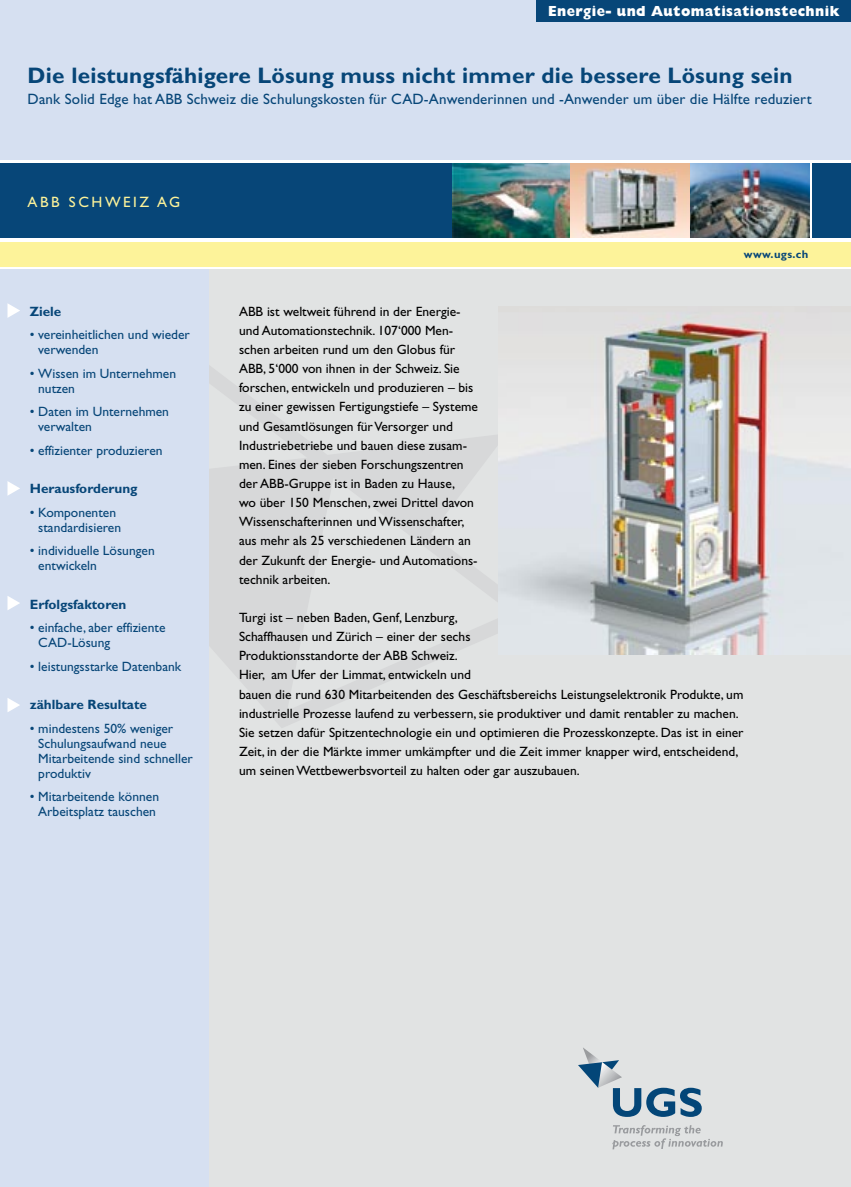
<style>
.page{position:relative;width:851px;height:1187px;background:#fff}
.page>*{position:absolute;margin:0;border:0;box-sizing:border-box;transform-origin:0 0}
.t1{font:700 22.5px "Gill Sans";letter-spacing:.01em;color:#074678}
.t2{font:15px "Gill Sans";letter-spacing:.01em;color:#074678}
.t3{font:15px "Gill Sans";letter-spacing:.17em;color:#fdf39a}
.t4{font:800 14.7px "M Gill Sans";letter-spacing:.03em;color:#fff;scale:.92 1}
.t5{font:13.5px/19.2px "Gill Sans";color:#000}
.t6{font:13.5px/15px "Gill Sans";color:#074678}
.t7{font:700 13.5px "Gill Sans";color:#074678}
.t8{font:700 11.25px "Gill Sans";letter-spacing:.03em;color:#074678}
</style>
<div class="page">
<div style="left:0;top:269px;width:850px;height:917px;background:#e1e3e3"></div>
<div style="left:0;top:0;width:850px;height:159px;background:#d6e0f1"></div>
<svg style="left:208px;top:296px;width:290px;height:432px"></svg>
<div style="left:0;top:163px;width:451px;height:75px;background:#074678"></div>
<div style="left:812px;top:163px;width:38px;height:75px;background:#074678"></div>
<div style="left:0;top:242px;width:850px;height:24px;background:#fdf39a"></div>
<svg style="left:578px;top:1047px;width:123px;height:69px"></svg>
<svg style="left:612px;top:1125px;width:110px;height:24px"></svg>
<div style="left:0;top:269px;width:208px;height:917px;background:#d6e0f1"></div>
<div style="left:536px;top:0;width:314px;height:22px;background:#074678"></div>
<img style="left:453px;top:163px;width:356px;height:75px">
<img style="left:498px;top:316px;width:352px;height:338px">
<svg style="left:7px;top:303px;width:13px;height:15px"></svg>
<svg style="left:7px;top:481px;width:13px;height:14px"></svg>
<svg style="left:7px;top:596px;width:13px;height:14px"></svg>
<svg style="left:7px;top:698px;width:13px;height:14px"></svg>
<p class="t4" style="left:548px;top:3px;width:318px">Energie- und Automatisationstechnik</p>
<h1 class="t1" style="left:28px;top:62px;width:766px">Die leistungsfähigere Lösung muss nicht immer die bessere Lösung sein</h1>
<p class="t2" style="left:28px;top:90px;width:785px">Dank Solid Edge hat ABB Schweiz die Schulungskosten für CAD-Anwenderinnen und -Anwender um über die Hälfte reduziert</p>
<p class="t3" style="left:28px;top:193px;width:154px">ABB Schweiz AG</p>
<p class="t7" style="left:30px;top:303px;width:33px">Ziele</p>
<p class="t6" style="left:38px;top:327px;width:153px;text-indent:-9px">• vereinheitlichen und wieder verwenden</p>
<p class="t6" style="left:38px;top:365px;width:139px;text-indent:-8px">• Wissen im Unternehmen nutzen</p>
<p class="t6" style="left:38px;top:404px;width:132px;text-indent:-9px">• Daten im Unternehmen verwalten</p>
<p class="t6" style="left:30px;top:442px;width:134px">• effizienter produzieren</p>
<p class="t7" style="left:30px;top:480px;width:109px">Herausforderung</p>
<p class="t6" style="left:38px;top:504px;width:84px;text-indent:-9px">• Komponenten standardisieren</p>
<p class="t6" style="left:38px;top:543px;width:118px;text-indent:-9px">• individuelle Lösungen entwickeln</p>
<p class="t7" style="left:30px;top:596px;width:98px">Erfolgsfaktoren</p>
<p class="t6" style="left:38px;top:620px;width:129px;text-indent:-9px">• einfache, aber effiziente<br>CAD-Lösung</p>
<p class="t6" style="left:30px;top:658px;width:153px">• leistungsstarke Datenbank</p>
<p class="t7" style="left:30px;top:696px;width:119px">zählbare Resultate</p>
<p class="t6" style="left:38px;top:720px;width:156px;text-indent:-9px">• mindestens 50% weniger<br>Schulungsaufwand neue<br>Mitarbeitende sind schneller produktiv</p>
<p class="t6" style="left:30px;top:789px;width:131px;text-align:center">• Mitarbeitende können<br>Arbeitsplatz tauschen</p>
<p class="t8" style="left:743px;top:247px;width:66px">www.ugs.ch</p>
<p class="t5" style="left:239px;top:301px;width:240px">ABB ist weltweit führend in der Energie&shy;und Automationstechnik. 107‘000 Men&shy;schen arbeiten rund um den Globus für ABB, 5‘000 von ihnen in der Schweiz. Sie forschen, entwickeln und produzieren – bis zu einer gewissen Fertigungstiefe – Systeme und Gesamtlösungen für Versorger und Industriebetriebe und bauen diese zusam&shy;men. Eines der sieben Forschungszentren der ABB-Gruppe ist in Baden zu Hause,<br>wo über 150 Menschen, zwei Drittel davon Wissenschafterinnen und Wissenschafter, aus mehr als 25 verschiedenen Ländern an der Zukunft der Energie- und Automations&shy;technik arbeiten.</p>
<p class="t5" style="left:239px;top:608px;width:506px">Turgi ist – neben Baden, Genf, Lenzburg,<br>Schaffhausen und Zürich – einer der sechs<br>Produktionsstandorte der ABB Schweiz.<br>Hier, am Ufer der Limmat, entwickeln und<br>bauen die rund 630 Mitarbeitenden des Geschäftsbereichs Leistungselektronik Produkte, um industrielle Prozesse laufend zu verbessern, sie produktiver und damit rentabler zu machen.<br>Sie setzen dafür Spitzentechnologie ein und optimieren die Prozesskonzepte. Das ist in einer Zeit, in der die Märkte immer umkämpfter und die Zeit immer knapper wird, entscheidend, um seinen Wettbewerbsvorteil zu halten oder gar auszubauen.</p>
</div>
